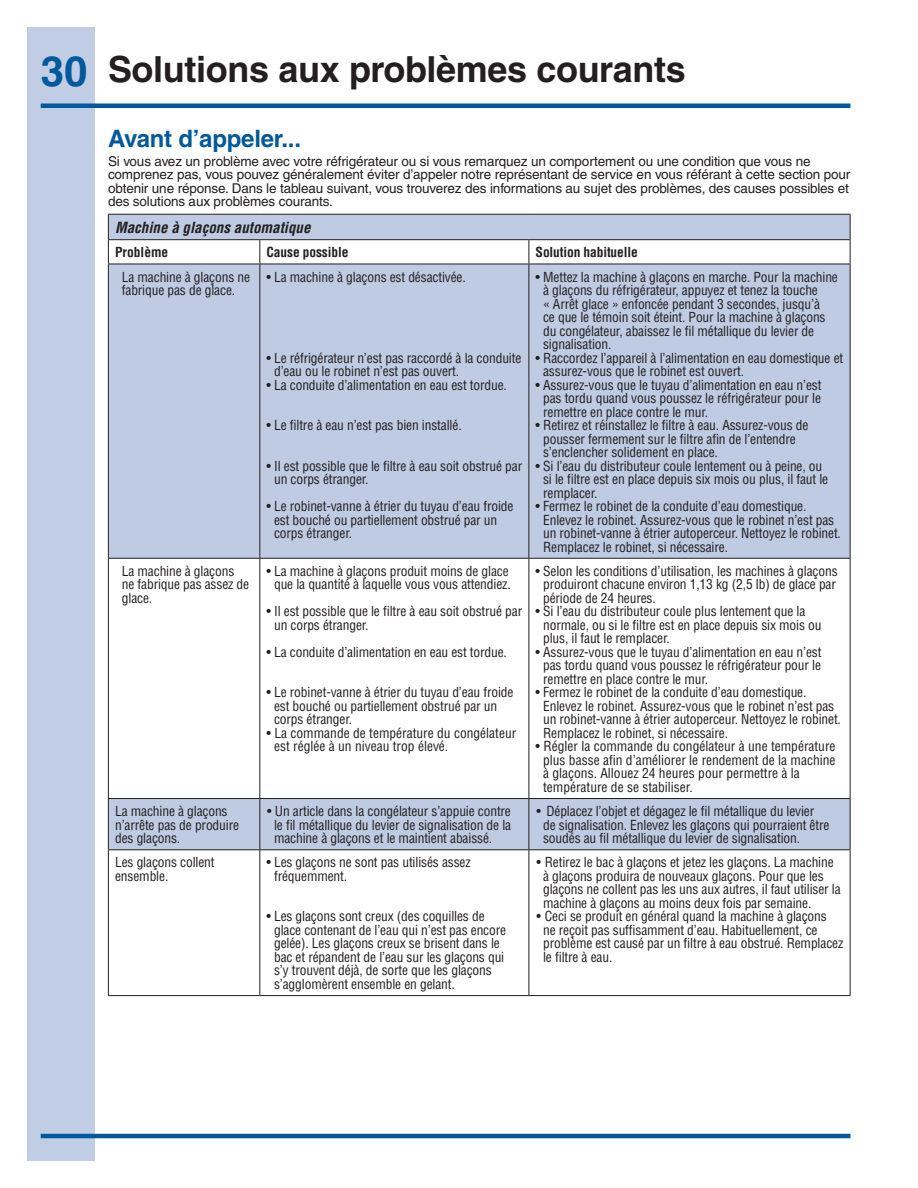
<style>
.page{position:relative;width:918px;height:1188px;background:#fff}
.page>*{position:absolute;margin:0;border:0;box-sizing:border-box;transform-origin:0 0}
.ID_Heading_Even{font:700 36px "Helvetica";letter-spacing:-.01em;color:#231f20}
.ID_Major_Heading{font:700 24px "Helvetica";letter-spacing:-.01em;color:#00599b}
.Table_Heading_2{font:italic 700 condensed 15px "Helvetica";color:#231f20}
.Table_Bullet{font:condensed 13.5px/13.5px "Helvetica";letter-spacing:-.01em;color:#231f20}
.ID_Body_Text{font:13.5px/13.5px "Helvetica";letter-spacing:-.01em;color:#231f20}
.Table_Text{font:condensed 13.5px/13.5px "Helvetica";letter-spacing:-.01em;color:#231f20}
.Table_Heading_2-2{font:700 condensed 13.5px "Helvetica";letter-spacing:-.01em;color:#231f20}
.s1{font-size:42px;color:#00599b}
</style>
<div class="page">
<div style="left:27px;top:27px;width:67px;height:1134px;background:#c1cde5"></div>
<hr style="left:41px;top:104px;width:809px;height:4px;background:#00599b">
<hr style="left:41px;top:1134px;width:809px;height:4px;background:#00599b">
<svg style="left:109px;top:215px;width:741px;height:634px;fill:#bfcbe3"></svg>
<hr style="left:108px;top:995px;width:152px;height:1px;background:#231f20">
<hr style="left:260px;top:995px;width:269px;height:1px;background:#231f20">
<hr style="left:529px;top:995px;width:322px;height:1px;background:#231f20">
<hr style="left:108px;top:214px;width:152px;height:1px;background:#231f20">
<hr style="left:260px;top:214px;width:269px;height:1px;background:#231f20">
<hr style="left:529px;top:214px;width:322px;height:1px;background:#231f20">
<hr style="left:108px;top:239px;width:152px;height:1px;background:#231f20">
<svg style="left:108px;top:215px;width:1px;height:49px"></svg>
<hr style="left:260px;top:239px;width:269px;height:1px;background:#231f20">
<svg style="left:259px;top:240px;width:1px;height:24px"></svg>
<hr style="left:529px;top:239px;width:322px;height:1px;background:#231f20">
<svg style="left:529px;top:240px;width:1px;height:24px"></svg>
<svg style="left:850px;top:215px;width:1px;height:49px"></svg>
<hr style="left:108px;top:264px;width:152px;height:1px;background:#231f20">
<hr style="left:108px;top:264px;width:1px;height:294px;background:#231f20">
<hr style="left:260px;top:264px;width:269px;height:1px;background:#231f20">
<hr style="left:259px;top:264px;width:1px;height:294px;background:#231f20">
<hr style="left:529px;top:264px;width:322px;height:1px;background:#231f20">
<hr style="left:529px;top:264px;width:1px;height:294px;background:#231f20">
<hr style="left:850px;top:264px;width:1px;height:294px;background:#231f20">
<hr style="left:108px;top:558px;width:152px;height:1px;background:#231f20">
<hr style="left:108px;top:559px;width:1px;height:239px;background:#231f20">
<hr style="left:260px;top:558px;width:269px;height:1px;background:#231f20">
<hr style="left:259px;top:559px;width:1px;height:239px;background:#231f20">
<hr style="left:529px;top:558px;width:322px;height:1px;background:#231f20">
<hr style="left:529px;top:559px;width:1px;height:239px;background:#231f20">
<hr style="left:850px;top:559px;width:1px;height:239px;background:#231f20">
<hr style="left:108px;top:798px;width:152px;height:1px;background:#231f20">
<hr style="left:108px;top:799px;width:1px;height:50px;background:#231f20">
<hr style="left:260px;top:798px;width:269px;height:1px;background:#231f20">
<hr style="left:259px;top:799px;width:1px;height:50px;background:#231f20">
<hr style="left:529px;top:798px;width:322px;height:1px;background:#231f20">
<hr style="left:529px;top:799px;width:1px;height:50px;background:#231f20">
<hr style="left:850px;top:799px;width:1px;height:50px;background:#231f20">
<hr style="left:108px;top:850px;width:1px;height:145px;background:#231f20">
<hr style="left:259px;top:850px;width:1px;height:145px;background:#231f20">
<hr style="left:529px;top:850px;width:1px;height:145px;background:#231f20">
<hr style="left:850px;top:850px;width:1px;height:145px;background:#231f20">
<hr style="left:108px;top:849px;width:152px;height:1px;background:#231f20">
<hr style="left:260px;top:849px;width:269px;height:1px;background:#231f20">
<hr style="left:529px;top:849px;width:322px;height:1px;background:#231f20">
<p class="ID_Heading_Even" style="left:41px;top:47px;width:647px"><span class="s1">30</span> Solutions aux problèmes courants</p>
<p class="ID_Major_Heading" style="left:108px;top:124px;width:195px">Avant d’appeler...</p>
<p class="ID_Body_Text" style="left:108px;top:154px;width:744px">Si vous avez un problème avec votre réfrigérateur ou si vous remarquez un comportement ou une condition que vous ne comprenez pas, vous pouvez généralement éviter d’appeler notre représentant de service en vous référant à cette section pour obtenir une réponse. Dans le tableau suivant, vous trouverez des informations au sujet des problèmes, des causes possibles et des solutions aux problèmes courants.</p>
<p class="Table_Heading_2" style="left:115px;top:218px;width:197px">Machine à glaçons automatique</p>
<p class="Table_Heading_2-2" style="left:115px;top:244px;width:55px">Problème</p>
<p class="Table_Heading_2-2" style="left:267px;top:244px;width:83px">Cause possible</p>
<p class="Table_Heading_2-2" style="left:536px;top:244px;width:104px">Solution habituelle</p>
<p class="Table_Text" style="left:122px;top:270px;width:130px">La machine à glaçons ne fabrique pas de glace.</p>
<p class="Table_Bullet" style="left:267px;top:270px;width:201px">• La machine à glaçons est désactivée.</p>
<p class="Table_Bullet" style="left:543px;top:270px;width:296px;text-indent:-8px">• Mettez la machine à glaçons en marche. Pour la machine à glaçons du réfrigérateur, appuyez et tenez la touche<br>« Arrêt glace » enfoncée pendant 3 secondes, jusqu’à<br>ce que le témoin soit éteint. Pour la machine à glaçons du congélateur, abaissez le fil métallique du levier de signalisation.</p>
<p class="Table_Bullet" style="left:543px;top:351px;width:302px;text-indent:-8px">• Raccordez l’appareil à l’alimentation en eau domestique et assurez-vous que le robinet est ouvert.</p>
<p class="Table_Bullet" style="left:543px;top:378px;width:280px;text-align:justify;text-indent:-8px">• Assurez-vous que le tuyau d’alimentation en eau n’est pas tordu quand vous poussez le réfrigérateur pour le remettre en place contre le mur.</p>
<p class="Table_Bullet" style="left:543px;top:418px;width:267px;text-indent:-8px">• Retirez et réinstallez le filtre à eau. Assurez-vous de pousser fermement sur le filtre afin de l’entendre s’enclencher solidement en place.</p>
<p class="Table_Bullet" style="left:543px;top:459px;width:287px;text-indent:-8px">• Si l’eau du distributeur coule lentement ou à peine, ou si le filtre est en place depuis six mois ou plus, il faut le remplacer.</p>
<p class="Table_Bullet" style="left:543px;top:499px;width:299px;text-indent:-8px">• Fermez le robinet de la conduite d’eau domestique.<br>Enlevez le robinet. Assurez-vous que le robinet n’est pas un robinet-vanne à étrier autoperceur. Nettoyez le robinet.<br>Remplacez le robinet, si nécessaire.</p>
<p class="Table_Bullet" style="left:274px;top:351px;width:249px;text-indent:-8px">• Le réfrigérateur n’est pas raccordé à la conduite d’eau ou le robinet n’est pas ouvert.</p>
<p class="Table_Bullet" style="left:267px;top:378px;width:242px">• La conduite d’alimentation en eau est tordue.</p>
<p class="Table_Bullet" style="left:267px;top:418px;width:197px">• Le filtre à eau n’est pas bien installé.</p>
<p class="Table_Bullet" style="left:274px;top:459px;width:250px;text-indent:-8px">• Il est possible que le filtre à eau soit obstrué par un corps étranger.</p>
<p class="Table_Bullet" style="left:274px;top:499px;width:241px;text-indent:-8px">• Le robinet-vanne à étrier du tuyau d’eau froide est bouché ou partiellement obstrué par un corps étranger.</p>
<p class="Table_Text" style="left:122px;top:564px;width:129px">La machine à glaçons ne fabrique pas assez de glace.</p>
<p class="Table_Bullet" style="left:267px;top:564px;width:246px;text-align:center">• La machine à glaçons produit moins de glace que la quantité à laquelle vous vous attendiez.</p>
<p class="Table_Bullet" style="left:274px;top:605px;width:250px;text-indent:-8px">• Il est possible que le filtre à eau soit obstrué par un corps étranger.</p>
<p class="Table_Bullet" style="left:267px;top:645px;width:242px">• La conduite d’alimentation en eau est tordue.</p>
<p class="Table_Bullet" style="left:274px;top:686px;width:241px;text-indent:-8px">• Le robinet-vanne à étrier du tuyau d’eau froide est bouché ou partiellement obstrué par un corps étranger.</p>
<p class="Table_Bullet" style="left:274px;top:726px;width:244px;text-indent:-8px">• La commande de température du congélateur est réglée à un niveau trop élevé.</p>
<p class="Table_Bullet" style="left:543px;top:564px;width:296px;text-indent:-8px">• Selon les conditions d’utilisation, les machines à glaçons produiront chacune environ 1,13 kg (2,5 lb) de glace par période de 24 heures.</p>
<p class="Table_Bullet" style="left:543px;top:605px;width:280px;text-indent:-8px">• Si l’eau du distributeur coule plus lentement que la normale, ou si le filtre est en place depuis six mois ou plus, il faut le remplacer.</p>
<p class="Table_Bullet" style="left:543px;top:645px;width:280px;text-align:justify;text-indent:-8px">• Assurez-vous que le tuyau d’alimentation en eau n’est pas tordu quand vous poussez le réfrigérateur pour le remettre en place contre le mur.</p>
<p class="Table_Bullet" style="left:543px;top:686px;width:299px;text-indent:-8px">• Fermez le robinet de la conduite d’eau domestique.<br>Enlevez le robinet. Assurez-vous que le robinet n’est pas un robinet-vanne à étrier autoperceur. Nettoyez le robinet.<br>Remplacez le robinet, si nécessaire.</p>
<p class="Table_Bullet" style="left:543px;top:740px;width:294px;text-indent:-8px">• Régler la commande du congélateur à une température plus basse afin d’améliorer le rendement de la machine à glaçons. Allouez 24 heures pour permettre à la température de se stabiliser.</p>
<p class="Table_Bullet" style="left:115px;top:804px;width:125px">La machine à glaçons n’arrête pas de produire des glaçons.</p>
<p class="Table_Bullet" style="left:274px;top:804px;width:239px;text-align:justify;text-indent:-7px">• Un article dans la congélateur s’appuie contre le fil métallique du levier de signalisation de la machine à glaçons et le maintient abaissé.</p>
<p class="Table_Bullet" style="left:543px;top:804px;width:288px;text-indent:-7px">• Déplacez l’objet et dégagez le fil métallique du levier de signalisation. Enlevez les glaçons qui pourraient être soudés au fil métallique du levier de signalisation.</p>
<p class="Table_Bullet" style="left:115px;top:856px;width:101px">Les glaçons collent ensemble.</p>
<p class="Table_Bullet" style="left:274px;top:856px;width:198px;text-indent:-8px">• Les glaçons ne sont pas utilisés assez fréquemment.</p>
<p class="Table_Bullet" style="left:274px;top:910px;width:234px;text-indent:-8px">• Les glaçons sont creux (des coquilles de glace contenant de l’eau qui n’est pas encore gelée). Les glaçons creux se brisent dans le bac et répandent de l’eau sur les glaçons qui s’y trouvent déjà, de sorte que les glaçons s’agglomèrent ensemble en gelant.</p>
<p class="Table_Bullet" style="left:543px;top:856px;width:299px;text-indent:-7px">• Retirez le bac à glaçons et jetez les glaçons. La machine à glaçons produira de nouveaux glaçons. Pour que les glaçons ne collent pas les uns aux autres, il faut utiliser la machine à glaçons au moins deux fois par semaine.</p>
<p class="Table_Bullet" style="left:543px;top:910px;width:302px;text-indent:-7px">• Ceci se produit en général quand la machine à glaçons<br>ne reçoit pas suffisamment d’eau. Habituellement, ce problème est causé par un filtre à eau obstrué. Remplacez le filtre à eau.</p>
</div>
